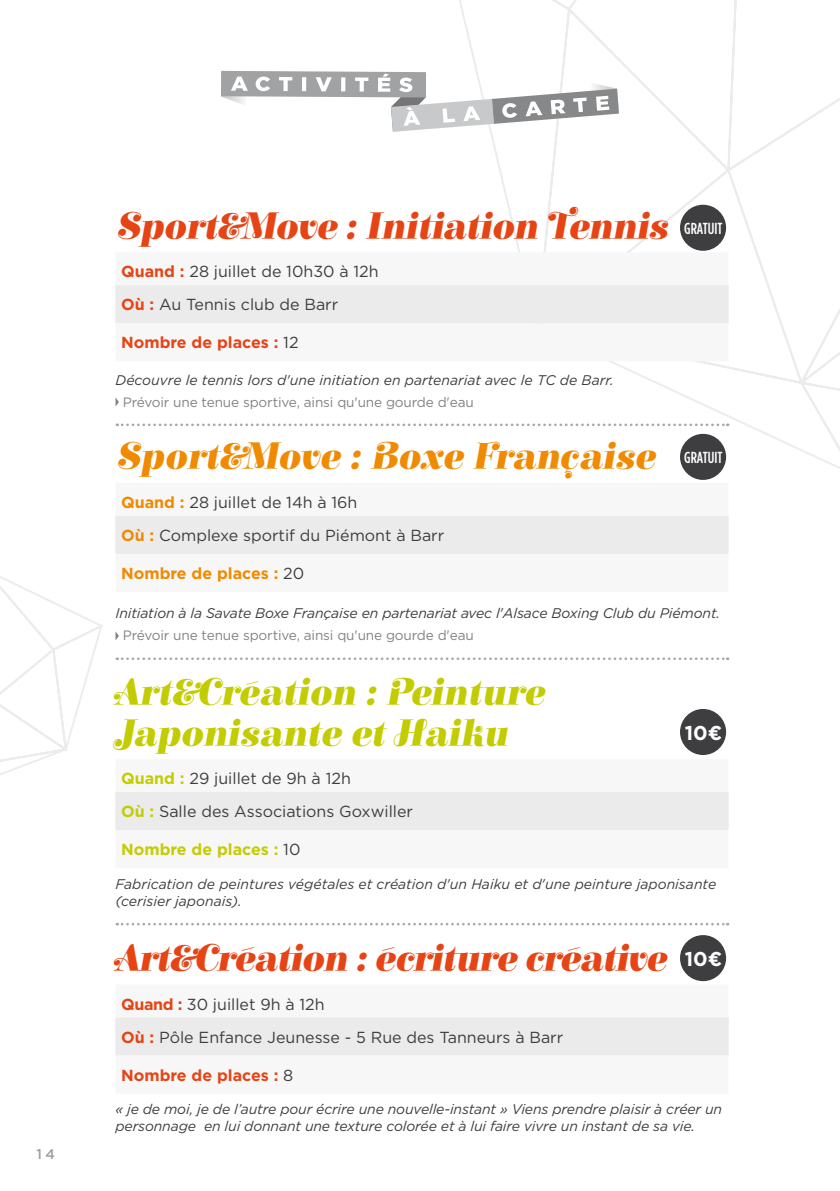
<style>
.page{position:relative;width:840px;height:1191px;background:#fff}
.page>*{position:absolute;margin:0;border:0;box-sizing:border-box;transform-origin:0 0}
.t1{font:italic 900 38px "Elsie Swash Caps";color:#e64415}
.t2{font:italic 900 38px/40px "Elsie Swash Caps";color:#c3cc00}
.t3{font:italic 900 38px "Elsie Swash Caps";color:#f08a00}
.t4{font:700 20px "Gotham";color:#fff}
.t5{font:16px/33px "Gotham";color:#3e3d40}
.t6{font:700 16px "Gotham";color:#e64415}
.t7{font:700 16px "Gotham";color:#f08a00}
.t8{font:700 16px "Gotham";color:#c3cc00}
.t9{font:500 16px "Gotham Condensed";color:#fff}
.t10{font:italic 14px/16.8px "Gotham";letter-spacing:-.01em;color:#3e3d40}
.t11{font:500 14px "Gotham";color:#9c9e9f}
.t12{font:13.6px "Gotham";letter-spacing:-.01em;color:#828385}
.s1{font-family:"Elsie"}
.s2{font-weight:700;color:#e64415}
.s3{font-weight:400;color:#3e3d40}
.s4{font-weight:700;color:#f08a00}
.s5{font-weight:700;color:#c3cc00}
</style>
<div class="page">
<svg style="left:459px;top:0;width:380px;height:477px"></svg>
<svg style="left:0;top:576px;width:103px;height:199px"></svg>
<svg style="left:221px;top:71px;width:397px;height:61px"></svg>
<div style="left:115px;top:252px;width:613px;height:38px;background:#f7f7f7"></div>
<div style="left:115px;top:285px;width:613px;height:38px;background:#ebebec"></div>
<div style="left:115px;top:323px;width:613px;height:38px;background:#f7f7f7"></div>
<svg style="left:117px;top:423px;width:610px;height:3px"></svg>
<div style="left:115px;top:483px;width:613px;height:38px;background:#f7f7f7"></div>
<div style="left:115px;top:516px;width:613px;height:38px;background:#ebebec"></div>
<div style="left:115px;top:554px;width:613px;height:38px;background:#f7f7f7"></div>
<svg style="left:117px;top:657px;width:610px;height:3px"></svg>
<div style="left:115px;top:759px;width:613px;height:38px;background:#f7f7f7"></div>
<div style="left:115px;top:792px;width:613px;height:38px;background:#ebebec"></div>
<div style="left:115px;top:830px;width:613px;height:38px;background:#f7f7f7"></div>
<svg style="left:117px;top:923px;width:610px;height:2px"></svg>
<div style="left:115px;top:984px;width:613px;height:38px;background:#f7f7f7"></div>
<div style="left:115px;top:1017px;width:613px;height:38px;background:#ebebec"></div>
<div style="left:115px;top:1055px;width:613px;height:38px;background:#f7f7f7"></div>
<svg style="left:115px;top:397px;width:4px;height:9px"></svg>
<svg style="left:115px;top:631px;width:4px;height:9px"></svg>
<div style="left:679px;top:709px;width:46px;height:46px;background:#3e3d40;border-radius:50%"></div>
<div style="left:679px;top:935px;width:46px;height:46px;background:#3e3d40;border-radius:50%"></div>
<div style="left:679px;top:205px;width:46px;height:46px;background:#3e3d40;border-radius:50%"></div>
<div style="left:679px;top:434px;width:46px;height:46px;background:#3e3d40;border-radius:50%"></div>
<p class="t11" style="left:37px;top:1145px;width:20px">14</p>
<h1 class="t1" style="left:115px;top:205px;width:561px">Sport&amp;Move :<span class="s1">I</span>nitiation Tennis</h1>
<p class="t5" style="left:121px;top:255px;width:259px"><span class="s2">Quand :</span> 28 juillet de 10h30 à 12h<br><span class="s2">Où :</span> Au Tennis club de Barr</p>
<p class="t6" style="left:121px;top:332px;width:179px">Nombre de places : <span class="s3">12</span></p>
<p class="t10" style="left:115px;top:371px;width:499px">Découvre le tennis lors d'une initiation en partenariat avec le TC de Barr.</p>
<p class="t12" style="left:123px;top:393px;width:352px">Prévoir une tenue sportive, ainsi qu'une gourde d'eau</p>
<h1 class="t3" style="left:115px;top:436px;width:548px">Sport&amp;Move :Boxe Française</h1>
<p class="t5" style="left:121px;top:485px;width:324px"><span class="s4">Quand :</span> 28 juillet de 14h à 16h<br><span class="s4">Où :</span> Complexe sportif du Piémont à Barr</p>
<p class="t7" style="left:121px;top:562px;width:184px">Nombre de places : <span class="s3">20</span></p>
<p class="t10" style="left:115px;top:605px;width:605px">Initiation à la Savate Boxe Française en partenariat avec l'Alsace Boxing Club du Piémont.</p>
<p class="t12" style="left:123px;top:627px;width:352px">Prévoir une tenue sportive, ainsi qu'une gourde d'eau</p>
<h1 class="t2" style="left:115px;top:674px;width:437px">Art&amp;Création :Peinture<br>Japonisante etHaiku</h1>
<p class="t5" style="left:121px;top:761px;width:293px"><span class="s5">Quand :</span> 29 juillet de 9h à 12h<br><span class="s5">Où :</span> Salle des Associations Goxwiller</p>
<p class="t8" style="left:121px;top:839px;width:181px">Nombre de places : <span class="s3">10</span></p>
<p class="t10" style="left:115px;top:875px;width:602px">Fabrication de peintures végétales et création d'un Haiku et d'une peinture japonisante (cerisier japonais).</p>
<h1 class="t1" style="left:115px;top:937px;width:559px">Art&amp;Création :écriture créative</h1>
<p class="t5" style="left:121px;top:987px;width:443px"><span class="s2">Quand :</span> 30 juillet 9h à 12h<br><span class="s2">Où :</span> Pôle Enfance Jeunesse - 5 Rue des Tanneurs à Barr</p>
<p class="t6" style="left:121px;top:1064px;width:173px">Nombre de places : <span class="s3">8</span></p>
<p class="t10" style="left:115px;top:1100px;width:608px">« je de moi, je de l’autre pour écrire une nouvelle-instant » Viens prendre plaisir à créer un personnage en lui donnant une texture colorée et à lui faire vivre un instant de sa vie.</p>
<p class="t9" style="left:684px;top:219px;width:40px">GRATUIT</p>
<p class="t9" style="left:684px;top:449px;width:40px">GRATUIT</p>
<h2 class="t4" style="left:684px;top:719px;width:39px">10€</h2>
<h2 class="t4" style="left:684px;top:946px;width:39px">10€</h2>
</div>
